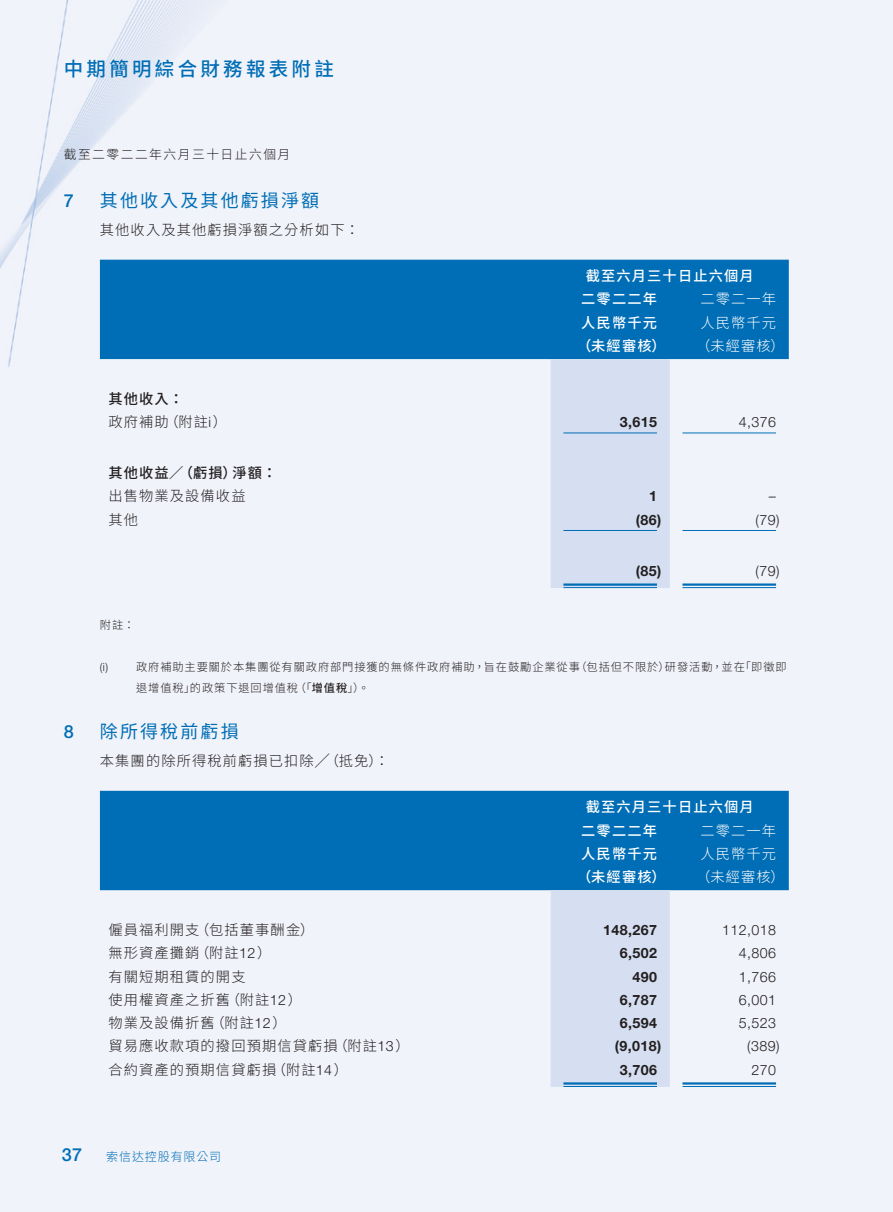
<style>
.page{position:relative;width:893px;height:1212px;background:#f1f3fa}
.page>*{position:absolute;margin:0;border:0;box-sizing:border-box;transform-origin:0 0}
.t1{font:500 19.5px "Source Han Sans TC";letter-spacing:.17em;color:#006eb6}
.Heading_1{font:18px "Source Han Sans TC";letter-spacing:.12em;color:#006eb6}
.Heading_1-2{font:500 18px "Helvetica Neue LT Std";color:#006eb6}
.Body_Text{font:300 14.25px "Source Han Sans TC";letter-spacing:.08em;color:#231f20}
.Body_Text-2{font:500 14.25px "Source Han Sans TC";letter-spacing:.08em;color:#fff}
.Body_Text-3{font:700 14.25px "Helvetica Neue LT Std";letter-spacing:.03em;color:#231f20}
.Body_Text-4{font:300 14.25px "Helvetica Neue LT Std";letter-spacing:.03em;color:#231f20}
.Body_Text-5{font:300 14.25px "Source Han Sans TC";letter-spacing:.08em;color:#fff}
.Body_Text-6{font:500 14.25px "Source Han Sans TC";letter-spacing:.08em;color:#231f20}
.t2{font:300 12.75px "Source Han Sans TC";letter-spacing:.12em;color:#231f20}
.t3{font:300 12px "Source Han Sans TC";letter-spacing:.075em;color:#006eb6}
.Notes{font:300 11.25px "Source Han Sans TC";letter-spacing:.08em;color:#231f20}
.Notes-2{font:300 11.25px "Helvetica Neue LT Std";color:#231f20}
.s1{font-family:"Helvetica Neue LT Std"}
.s2{font-weight:500}
</style>
<div class="page">
<div style="left:100px;top:260px;width:689px;height:99px;background:#006eb6"></div>
<div style="left:551px;top:359px;width:119px;height:229px;background:#d5dff1"></div>
<hr style="left:563px;top:433px;width:94px;height:1px;background:#006eb6">
<hr style="left:682px;top:433px;width:94px;height:1px;background:#006eb6">
<hr style="left:563px;top:530px;width:94px;height:1px;background:#006eb6">
<hr style="left:682px;top:530px;width:94px;height:1px;background:#006eb6">
<hr style="left:563px;top:583px;width:94px;height:3px;background:#006eb6">
<hr style="left:563px;top:587px;width:94px;height:1px;background:#006eb6">
<hr style="left:682px;top:583px;width:94px;height:3px;background:#006eb6">
<hr style="left:682px;top:587px;width:94px;height:1px;background:#006eb6">
<div style="left:100px;top:791px;width:689px;height:99px;background:#006eb6"></div>
<div style="left:551px;top:890px;width:119px;height:197px;background:#d5dff1"></div>
<hr style="left:563px;top:1082px;width:94px;height:2px;background:#006eb6">
<hr style="left:563px;top:1086px;width:94px;height:1px;background:#006eb6">
<hr style="left:682px;top:1082px;width:94px;height:2px;background:#006eb6">
<hr style="left:682px;top:1086px;width:94px;height:1px;background:#006eb6">
<h1 class="t1" style="left:64px;top:58px;width:272px">中期簡明綜合財務報表附註</h1>
<p class="t2" style="left:64px;top:147px;width:228px">截至二零二二年六月三十日止六個月</p>
<p class="Heading_1" style="left:100px;top:190px;width:221px">其他收入及其他虧損淨額</p>
<p class="Heading_1-2" style="left:64px;top:190px;width:12px">7</p>
<p class="Body_Text" style="left:100px;top:221px;width:261px">其他收入及其他虧損淨額之分析如下：</p>
<p class="Body_Text-6" style="left:108px;top:391px;width:76px">其他收入：</p>
<p class="Body_Text" style="left:164px;top:414px;width:64px">（附註<span class="s1">i</span>(</p>
<p class="Body_Text" style="left:108px;top:414px;width:62px">政府補助</p>
<p class="Body_Text-6" style="left:179px;top:465px;width:59px">（虧損）</p>
<p class="Body_Text-6" style="left:108px;top:465px;width:76px">其他收益／</p>
<p class="Body_Text-6" style="left:232px;top:465px;width:46px">淨額：</p>
<p class="Body_Text" style="left:108px;top:488px;width:139px">出售物業及設備收益</p>
<p class="Body_Text" style="left:108px;top:511px;width:31px">其他</p>
<p class="Notes" style="left:100px;top:618px;width:36px">附註：</p>
<p class="Body_Text-2" style="left:586px;top:268px;width:169px">截至六月三十日止六個月</p>
<p class="Body_Text-5" style="left:700px;top:291px;width:77px">二零二一年</p>
<p class="Body_Text-2" style="left:581px;top:291px;width:77px">二零二二年</p>
<p class="Body_Text-2" style="left:581px;top:314px;width:77px">人民幣千元</p>
<p class="Body_Text-5" style="left:700px;top:314px;width:77px">人民幣千元</p>
<p class="Body_Text-2" style="left:577px;top:338px;width:90px">（未經審核）</p>
<p class="Body_Text-5" style="left:696px;top:338px;width:90px">（未經審核(</p>
<p class="Body_Text-3" style="left:620px;top:413px;width:39px">3,615</p>
<p class="Body_Text-4" style="left:739px;top:413px;width:39px">4,376</p>
<p class="Body_Text-3" style="left:649px;top:487px;width:9px">1</p>
<p class="Body_Text-4" style="left:769px;top:488px;width:9px">–</p>
<p class="Body_Text-3" style="left:636px;top:511px;width:27px">)86(</p>
<p class="Body_Text-4" style="left:756px;top:511px;width:25px">)79(</p>
<p class="Body_Text-3" style="left:636px;top:562px;width:27px">)85(</p>
<p class="Body_Text-4" style="left:756px;top:562px;width:25px">)79(</p>
<p class="Heading_1-2" style="left:64px;top:721px;width:12px">8</p>
<p class="Notes-2" style="left:100px;top:660px;width:10px">) i(</p>
<p class="Notes" style="left:575px;top:660px;width:96px">（包括但不限於）</p>
<p class="Notes" style="left:740px;top:660px;width:48px">「即徵即</p>
<p class="Notes" style="left:136px;top:660px;width:445px">政府補助主要關於本集團從有關政府部門接獲的無條件政府補助，旨在鼓勵企業從事</p>
<p class="Notes" style="left:665px;top:660px;width:82px">研發活動，並在</p>
<p class="Notes" style="left:295px;top:681px;width:76px">（「<span class="s2">增值稅</span> 。(「</p>
<p class="Notes" style="left:190px;top:681px;width:110px">的政策下退回增值稅</p>
<p class="Notes" style="left:136px;top:681px;width:60px">退增值稅」</p>
<p class="Heading_1" style="left:100px;top:721px;width:140px">除所得稅前虧損</p>
<p class="Body_Text" style="left:100px;top:752px;width:291px">本集團的除所得稅前虧損已扣除╱（抵免：(</p>
<p class="Body_Text-2" style="left:586px;top:799px;width:169px">截至六月三十日止六個月</p>
<p class="Body_Text-5" style="left:700px;top:822px;width:77px">二零二一年</p>
<p class="Body_Text-2" style="left:581px;top:822px;width:77px">二零二二年</p>
<p class="Body_Text-2" style="left:581px;top:845px;width:77px">人民幣千元</p>
<p class="Body_Text-5" style="left:700px;top:845px;width:77px">人民幣千元</p>
<p class="Body_Text-2" style="left:577px;top:869px;width:90px">（未經審核）</p>
<p class="Body_Text-5" style="left:696px;top:869px;width:90px">（未經審核(</p>
<p class="Body_Text" style="left:195px;top:922px;width:121px">（包括董事酬金(</p>
<p class="Body_Text" style="left:108px;top:922px;width:93px">僱員福利開支</p>
<p class="Body_Text-3" style="left:603px;top:921px;width:55px">148,267</p>
<p class="Body_Text-4" style="left:722px;top:921px;width:55px">112,018</p>
<p class="Body_Text" style="left:195px;top:945px;width:78px">（附註<span class="s1">12</span>(</p>
<p class="Body_Text" style="left:108px;top:945px;width:93px">無形資產攤銷</p>
<p class="Body_Text-3" style="left:620px;top:944px;width:39px">6,502</p>
<p class="Body_Text-4" style="left:739px;top:944px;width:39px">4,806</p>
<p class="Body_Text" style="left:108px;top:968px;width:139px">有關短期租賃的開支</p>
<p class="Body_Text-3" style="left:632px;top:967px;width:26px">490</p>
<p class="Body_Text-4" style="left:739px;top:968px;width:39px">1,766</p>
<p class="Body_Text" style="left:226px;top:991px;width:78px">（附註<span class="s1">12</span>(</p>
<p class="Body_Text" style="left:108px;top:991px;width:123px">使用權資產之折舊</p>
<p class="Body_Text-3" style="left:620px;top:991px;width:39px">6,787</p>
<p class="Body_Text-4" style="left:739px;top:991px;width:39px">6,001</p>
<p class="Body_Text" style="left:210px;top:1015px;width:78px">（附註<span class="s1">12</span>(</p>
<p class="Body_Text" style="left:108px;top:1015px;width:108px">物業及設備折舊</p>
<p class="Body_Text-3" style="left:620px;top:1014px;width:39px">6,594</p>
<p class="Body_Text-4" style="left:739px;top:1014px;width:39px">5,523</p>
<p class="Body_Text" style="left:108px;top:1038px;width:231px">貿易應收款項的撥回預期信貸虧損</p>
<p class="Body_Text" style="left:333px;top:1038px;width:78px">（附註<span class="s1">13</span>(</p>
<p class="Body_Text-3" style="left:615px;top:1037px;width:48px">)9,018(</p>
<p class="Body_Text-4" style="left:747px;top:1037px;width:34px">)389(</p>
<p class="Body_Text" style="left:272px;top:1061px;width:78px">（附註<span class="s1">14</span>(</p>
<p class="Body_Text" style="left:108px;top:1061px;width:169px">合約資產的預期信貸虧損</p>
<p class="Body_Text-3" style="left:620px;top:1060px;width:39px">3,706</p>
<p class="Body_Text-4" style="left:751px;top:1061px;width:26px">270</p>
<p class="Heading_1-2" style="left:62px;top:1144px;width:22px">37</p>
<p class="t3" style="left:106px;top:1149px;width:117px">索信达控股有限公司</p>
</div>
